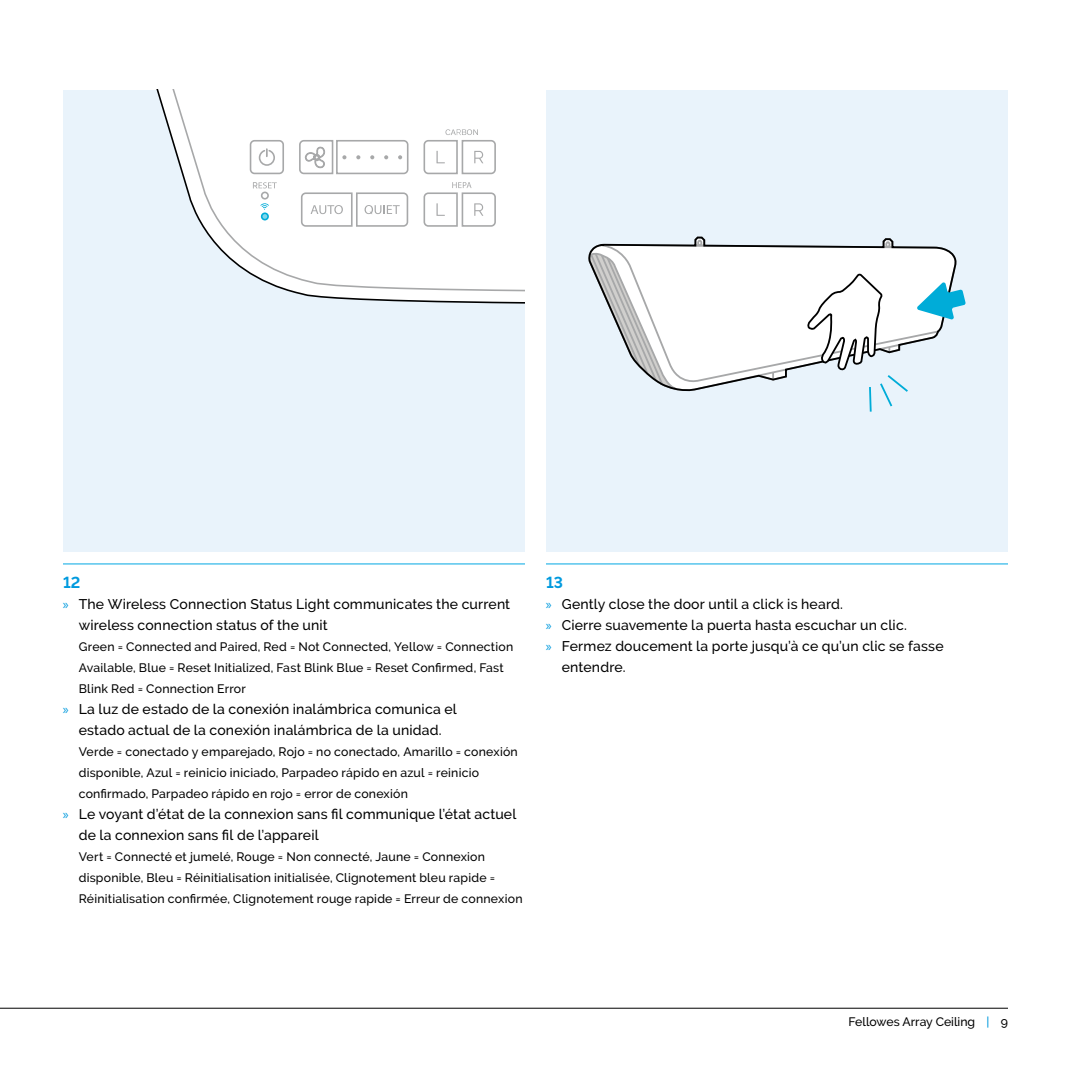
<style>
.page{position:relative;width:1071px;height:1071px;background:#fff}
.page>*{position:absolute;margin:0;border:0;box-sizing:border-box;transform-origin:0 0}
.t1{font:700 15.75px "Raleway";color:#009ade}
.t2{font:500 14px/21px "Raleway";letter-spacing:.015em;color:#000}
.t3{font:500 12.25px/21px "Raleway";letter-spacing:.02em;color:#000}
.t4{font:500 12.25px "Raleway";color:#000}
.s1{font-family:"Myriad Pro";font-weight:400;color:#009ade}
.s2{color:#009ade}
</style>
<div class="page">
<div style="left:63px;top:90px;width:462px;height:462px;background:#e9f3fb"></div>
<div style="left:546px;top:90px;width:462px;height:462px;background:#e9f3fb"></div>
<svg style="left:588px;top:236px;width:369px;height:156px"></svg>
<svg style="left:917px;top:282px;width:49px;height:38px"></svg>
<svg style="left:807px;top:236px;width:103px;height:176px"></svg>
<svg style="left:156px;top:90px;width:369px;height:214px"></svg>
<svg style="left:170px;top:90px;width:355px;height:202px;background:#fafbfb"></svg>
<div style="left:250px;top:140px;width:34px;height:34px;border:2px solid #a7a8a9;border-radius:4px"></div>
<svg style="left:259px;top:148px;width:16px;height:18px"></svg>
<svg style="left:423px;top:182px;width:74px;height:46px;background:#f1f1f1"></svg>
<svg style="left:300px;top:192px;width:109px;height:36px;background:#eeeeef"></svg>
<svg style="left:423px;top:129px;width:74px;height:46px;background:#f0f1f1"></svg>
<svg style="left:260px;top:202px;width:9px;height:8px"></svg>
<svg style="left:253px;top:182px;width:24px;height:6px"></svg>
<div style="left:261px;top:192px;width:8px;height:8px;border:2px solid #a7a8a9;border-radius:50%"></div>
<svg style="left:298px;top:139px;width:111px;height:36px;background:#eee"></svg>
<div style="left:262px;top:213px;width:6px;height:7px;background:#80d6eb;border-radius:50%"></div>
<div style="left:261px;top:212px;width:8px;height:8px;border:2px solid #00acd8;border-radius:50%"></div>
<hr style="left:0;top:1008px;width:1008px;height:1px;background:#000">
<hr style="left:546px;top:564px;width:462px;height:1px;background:#00a7e3">
<hr style="left:63px;top:564px;width:462px;height:1px;background:#00a7e3">
<p class="t1" style="left:63px;top:573px;width:19px">12</p>
<p class="t2" style="left:79px;top:594px;width:433px;text-indent:-16px"><span class="s1">»</span> The Wireless Connection Status Light communicates the current wireless connection status of the unit</p>
<p class="t3" style="left:79px;top:636px;width:436px">Green = Connected and Paired, Red = Not Connected, Yellow = Connection<br>Available, Blue = Reset Initialized, Fast Blink Blue = Reset Confirmed, Fast<br>Blink Red = Connection Error</p>
<p class="t2" style="left:63px;top:699px;width:395px;text-align:center"><span class="s1">»</span> La luz de estado de la conexión inalámbrica comunica el estado actual de la conexión inalámbrica de la unidad.</p>
<p class="t3" style="left:79px;top:741px;width:441px">Verde = conectado y emparejado, Rojo = no conectado, Amarillo = conexión disponible, Azul = reinicio iniciado, Parpadeo rápido en azul = reinicio confirmado, Parpadeo rápido en rojo = error de conexión</p>
<p class="t2" style="left:79px;top:804px;width:439px;text-indent:-16px"><span class="s1">»</span> Le voyant d’état de la connexion sans fil communique l’état actuel de la connexion sans fil de l’appareil</p>
<p class="t3" style="left:79px;top:846px;width:445px">Vert = Connecté et jumelé, Rouge = Non connecté, Jaune = Connexion disponible, Bleu = Réinitialisation initialisée, Clignotement bleu rapide =<br>Réinitialisation confirmée, Clignotement rouge rapide = Erreur de connexion</p>
<p class="t1" style="left:546px;top:573px;width:19px">13</p>
<p class="t2" style="left:546px;top:594px;width:299px"><span class="s1">»</span> Gently close the door until a click is heard.</p>
<p class="t2" style="left:546px;top:615px;width:362px"><span class="s1">»</span> Cierre suavemente la puerta hasta escuchar un clic.</p>
<p class="t2" style="left:546px;top:636px;width:399px"><span class="s1">»</span> Fermez doucement la porte jusqu’à ce qu’un clic se fasse</p>
<p class="t2" style="left:562px;top:657px;width:65px">entendre.</p>
<p class="t4" style="left:849px;top:1014px;width:161px">Fellowes Array Ceiling <span class="s2">|</span> 9</p>
</div>
